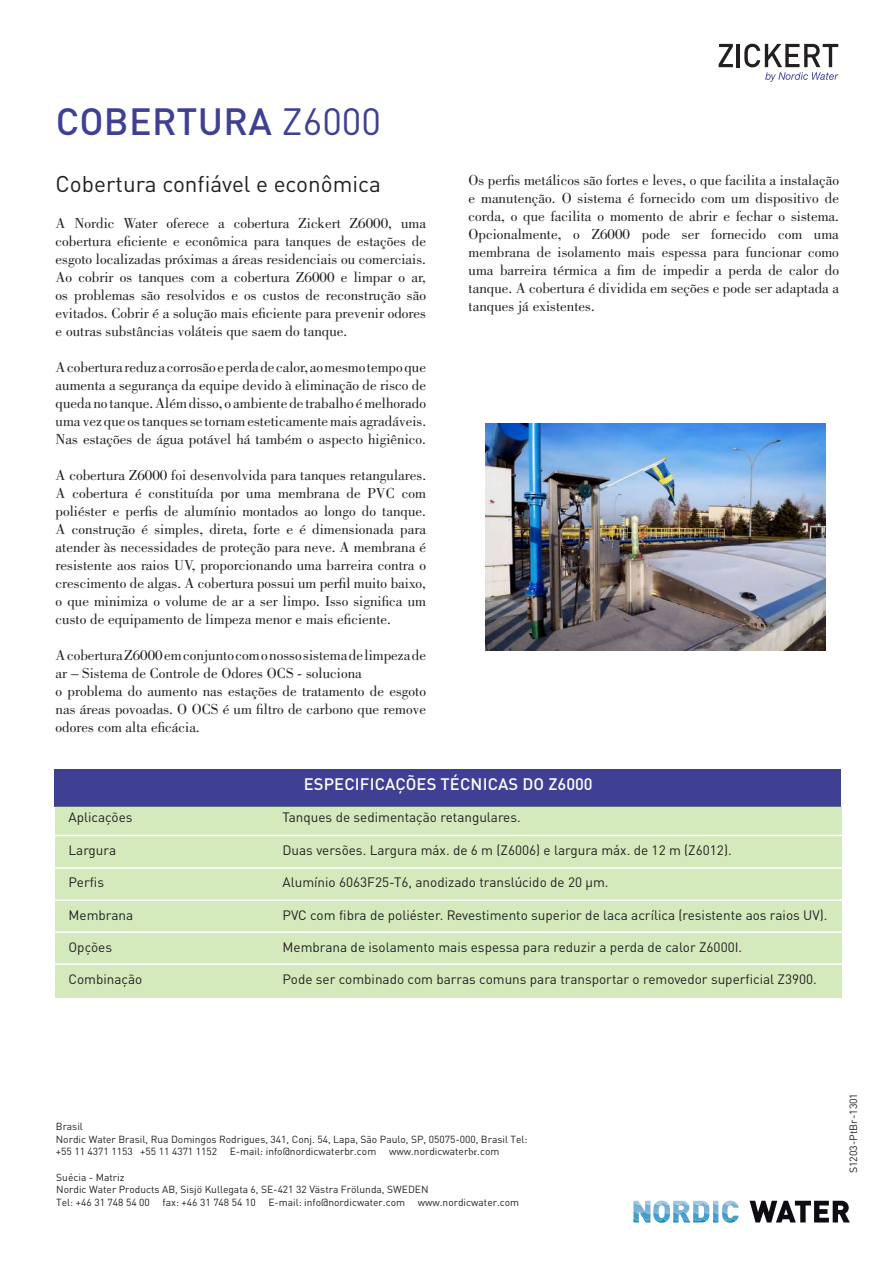
<style>
.page{position:relative;width:893px;height:1263px;background:#fff}
.page>*{position:absolute;margin:0;border:0;box-sizing:border-box;transform-origin:0 0}
.t1{font:500 37.5px "DIN Pro";letter-spacing:.01em;color:#3f3f94}
.t2{font:22.5px "DIN Pro";color:#231f20}
.t3{font:500 16.5px "DIN Pro";letter-spacing:.01em;color:#fff}
.t4{font:15px/18px "Bodoni Std";color:#231f20;text-align:justify}
.t5{font:13.5px "DIN Pro";color:#231f20}
.t6{font:10.5px "DIN Pro";color:#231f20}
.t7{font:10.2px/12.3px "DIN Pro";color:#231f20}
.s1{font-weight:400}
.s2{font-family:"Minion Pro"}
</style>
<div class="page">
<svg style="left:750px;top:1201px;width:100px;height:21px"></svg>
<img style="left:633px;top:1204px;width:17px;height:7px">
<img style="left:653px;top:1204px;width:17px;height:7px">
<img style="left:673px;top:1204px;width:16px;height:7px">
<img style="left:693px;top:1204px;width:16px;height:7px">
<svg style="left:633px;top:1201px;width:17px;height:3px"></svg>
<img style="left:655px;top:1200px;width:14px;height:4px">
<img style="left:673px;top:1201px;width:15px;height:3px">
<img style="left:693px;top:1201px;width:15px;height:3px">
<img style="left:693px;top:1221px;width:14px;height:1px">
<svg style="left:633px;top:1211px;width:17px;height:11px"></svg>
<img style="left:653px;top:1211px;width:17px;height:10px">
<svg style="left:656px;top:1218px;width:11px;height:5px"></svg>
<img style="left:673px;top:1211px;width:16px;height:7px">
<svg style="left:673px;top:1218px;width:17px;height:4px"></svg>
<img style="left:693px;top:1211px;width:16px;height:10px">
<img style="left:693px;top:1218px;width:14px;height:3px">
<img style="left:736px;top:1215px;width:3px;height:6px">
<svg style="left:713px;top:1201px;width:23px;height:22px"></svg>
<img style="left:486px;top:424px;width:340px;height:227px">
<svg style="left:719px;top:44px;width:14px;height:23px"></svg>
<hr style="left:737px;top:44px;width:3px;height:23px;background:#231f20">
<svg style="left:744px;top:44px;width:94px;height:38px"></svg>
<div style="left:54px;top:770px;width:787px;height:37px;background:#3f3f94"></div>
<div style="left:55px;top:807px;width:786px;height:191px;background:#d5eabc"></div>
<hr style="left:51px;top:899px;width:799px;height:2px;background:#fff">
<hr style="left:51px;top:867px;width:799px;height:2px;background:#fff">
<hr style="left:51px;top:835px;width:799px;height:1px;background:#fff">
<hr style="left:45px;top:931px;width:799px;height:2px;background:#fff">
<hr style="left:49px;top:963px;width:799px;height:2px;background:#fff">
<h1 class="t1" style="left:56px;top:91px;width:327px">COBERTURA <span class="s1">Z6000</span></h1>
<h2 class="t2" style="left:56px;top:166px;width:327px">Cobertura confiável e econômica</h2>
<p class="t4" style="left:56px;top:214px;width:372px">A Nordic Water oferece a cobertura Zickert Z6000, uma cobertura eficiente e econômica para tanques de estações de esgoto localizadas próximas a áreas residenciais ou comerciais.<br>Ao cobrir os tanques com a cobertura Z6000 e limpar o ar, os problemas são resolvidos e os custos de reconstrução são evitados. Cobrir é a solução mais eficiente para prevenir odores e outras substâncias voláteis que saem do tanque.</p>
<p class="t4" style="left:56px;top:358px;width:372px">A cobertura reduz a corrosão e perda de calor, ao mesmo tempo que aumenta a segurança da equipe devido à eliminação de risco de queda no tanque. Além disso, o ambiente de trabalho é melhorado uma vez que os tanques se tornam esteticamente mais agradáveis.<br>Nas estações de água potável há também o aspecto higiênico.</p>
<p class="t4" style="left:56px;top:466px;width:372px">A cobertura Z6000 foi desenvolvida para tanques retangulares.<br>A cobertura é constituída por uma membrana de PVC com poliéster e perfis de alumínio montados ao longo do tanque.<br>A construção é simples, direta, forte e é dimensionada para atender às necessidades de proteção para neve. A membrana é resistente aos raios UV, proporcionando uma barreira contra o crescimento de algas. A cobertura possui um perfil muito baixo, o que minimiza o volume de ar a ser limpo. Isso significa um custo de equipamento de limpeza menor e mais eficiente.</p>
<p class="t4" style="left:56px;top:646px;width:372px;text-align:left">A cobertura Z6000 em conjunto com o nosso sistema de limpeza de ar – Sistema de Controle de Odores OCS - soluciona<br>o problema do aumento nas estações de tratamento de esgoto nas áreas povoadas. O OCS é um filtro de carbono que remove odores com alta eficácia.</p>
<p class="t4" style="left:469px;top:171px;width:372px">Os perfis metálicos são fortes e leves, o que facilita a instalação e manutenção. O sistema é fornecido com um dispositivo de corda, o que facilita o momento de abrir e fechar o sistema.<br>Opcionalmente, o Z6000 pode ser fornecido com uma membrana de isolamento mais espessa para funcionar como uma barreira térmica a fim de impedir a perda de calor do tanque. A cobertura é dividida em seções e pode ser adaptada a tanques já existentes.</p>
<p class="t5" style="left:69px;top:807px;width:66px">Aplicações</p>
<p class="t5" style="left:69px;top:839px;width:49px">Largura</p>
<p class="t5" style="left:69px;top:872px;width:37px">Perfis</p>
<p class="t5" style="left:69px;top:904px;width:66px">Membrana</p>
<p class="t5" style="left:69px;top:936px;width:45px">Opções</p>
<p class="t5" style="left:69px;top:969px;width:75px">Combinação</p>
<p class="t3" style="left:304px;top:770px;width:291px">ESPECIFICAÇÕES TÉCNICAS DO Z6000</p>
<p class="t5" style="left:283px;top:807px;width:240px">Tanques de sedimentação retangulares.</p>
<p class="t5" style="left:283px;top:839px;width:451px">Duas versões. Largura máx. de 6 m (Z6006) e largura máx. de 12 m (Z6012).</p>
<p class="t5" style="left:283px;top:872px;width:328px">Alumínio 6063F25-T6, anodizado translúcido de 20 μm.</p>
<p class="t5" style="left:283px;top:904px;width:546px">PVC com fibra de poliéster. Revestimento superior de laca acrílica (resistente aos raios UV).</p>
<p class="t5" style="left:283px;top:936px;width:461px">Membrana de isolamento mais espessa para reduzir a perda de calor Z6000I.</p>
<p class="t5" style="left:283px;top:969px;width:536px">Pode ser combinado com barras comuns para transportar o removedor superficial Z3900.</p>
<p class="t7" style="left:56px;top:1119px;width:473px">Brasil<br>Nordic Water Brasil, Rua Domingos Rodrigues, 341, Conj. 54, Lapa, São Paulo, SP, 05075-000, Brasil Tel: +55 11 4371 1153 +55 11 4371 1152 E-mail: info@nordicwaterbr.com www.nordicwater<span class="s2">br</span>.com</p>
<p class="t7" style="left:56px;top:1170px;width:464px">Suécia - Matriz<br>Nordic Water Products AB, Sisjö Kullegata 6, SE-421 32 Västra Frölunda, SWEDEN<br>Tel: +46 31 748 54 00 fax: +46 31 748 54 10 E-mail: info@nordicwater.com www.nordicwater.com</p>
<p class="t6" style="left:845px;top:1173px;width:82px;rotate:-90deg">S1203-PtBr-1301</p>
</div>
